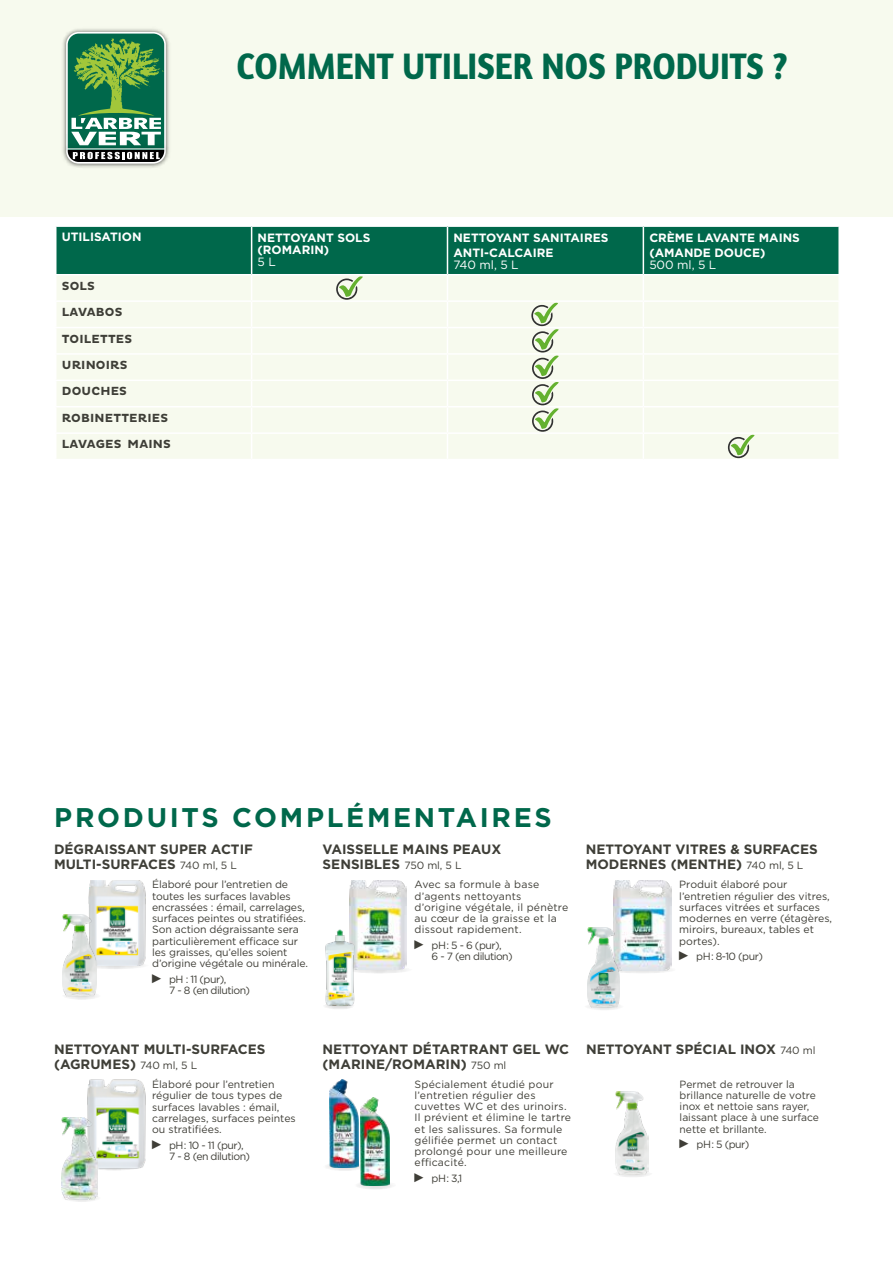
<style>
.page{position:relative;width:893px;height:1263px;background:#fff}
.page>*{position:absolute;margin:0;border:0;box-sizing:border-box;transform-origin:0 0}
.t1{font:700 37.5px "Amaranth";color:#00684b;scale:.9 1}
.t2{font:700 27px "Gotham";letter-spacing:.1em;color:#00684b}
.t3{font:700 13.5px/15px "Gotham";color:#3e3e37}
.t4{font:700 12px/15px "Gotham";color:#fff}
.t5{font:700 12px/26.4px "Pluto";letter-spacing:.015em;color:#3e3e37}
.t6{font:12px "Gotham";letter-spacing:-.005em;color:#fff}
.t7{font:10.5px/11.2px "Gotham";color:#3f3e37}
.t8{font:10.5px/11.2px "Gotham";letter-spacing:.02em;color:#3f3e37}
.t9{font:10.5px/11.2px "Gotham";letter-spacing:-.05em;color:#3f3e37}
.s1{font-weight:400;font-size:10.5px;color:#3f3e37}
.s2{font-family:"Arial Narrow";font-size:12.75px}
</style>
<div class="page">
<div style="left:0;top:0;width:893px;height:217px;background:#f7faee"></div>
<img style="left:62px;top:126px;width:107px;height:42px">
<div style="left:67px;top:134px;width:98px;height:15px;background:#00684b"></div>
<svg style="left:71px;top:126px;width:90px;height:15px"></svg>
<img style="left:62px;top:29px;width:107px;height:97px">
<div style="left:66px;top:32px;width:100px;height:132px;border:2px solid #fff;border-radius:12px"></div>
<svg style="left:73px;top:157px;width:87px;height:2px"></svg>
<img style="left:62px;top:141px;width:107px;height:16px">
<hr style="left:67px;top:148px;width:98px;height:1px;background:#fff">
<svg style="left:56px;top:226px;width:783px;height:233px;background:#c4dbcc"></svg>
<svg style="left:81px;top:961px;width:69px;height:8px"></svg>
<img style="left:89px;top:880px;width:60px;height:85px">
<svg style="left:62px;top:992px;width:39px;height:8px"></svg>
<img style="left:63px;top:915px;width:33px;height:82px">
<svg style="left:354px;top:1180px;width:43px;height:9px"></svg>
<img style="left:361px;top:1097px;width:29px;height:89px">
<svg style="left:323px;top:1162px;width:43px;height:9px"></svg>
<img style="left:330px;top:1079px;width:29px;height:88px">
<svg style="left:84px;top:1162px;width:61px;height:8px"></svg>
<img style="left:87px;top:1079px;width:59px;height:89px">
<svg style="left:62px;top:1194px;width:39px;height:8px"></svg>
<img style="left:62px;top:1117px;width:35px;height:82px">
<svg style="left:607px;top:966px;width:70px;height:7px"></svg>
<img style="left:613px;top:880px;width:59px;height:90px">
<svg style="left:584px;top:1003px;width:40px;height:7px"></svg>
<img style="left:588px;top:928px;width:32px;height:79px">
<svg style="left:345px;top:966px;width:68px;height:7px"></svg>
<img style="left:349px;top:880px;width:58px;height:89px">
<svg style="left:323px;top:1002px;width:32px;height:8px"></svg>
<img style="left:325px;top:926px;width:30px;height:80px">
<svg style="left:613px;top:1170px;width:39px;height:7px"></svg>
<img style="left:615px;top:1091px;width:34px;height:83px">
<h1 class="t1" style="left:236px;top:42px;width:614px">COMMENT UTILISER NOS PRODUITS ?</h1>
<p class="t4" style="left:62px;top:229px;width:81px">UTILISATION</p>
<p class="t4" style="left:258px;top:231px;width:114px;line-height:12px">NETTOYANT SOLS (ROMARIN)</p>
<p class="t6" style="left:258px;top:254px;width:20px">5 L</p>
<p class="t5" style="left:62px;top:273px;width:62px">SOLS<br>LAVABOS</p>
<p class="t5" style="left:62px;top:326px;width:72px">TOILETTES<br>URINOIRS</p>
<p class="t5" style="left:62px;top:378px;width:110px">DOUCHES<br>ROBINETTERIES<br>LAVAGES MAINS</p>
<p class="t4" style="left:453px;top:230px;width:156px">NETTOYANT SANITAIRES<br>ANTI-CALCAIRE</p>
<p class="t6" style="left:453px;top:257px;width:67px">740 ml, 5 L</p>
<p class="t4" style="left:649px;top:230px;width:152px">CRÈME LAVANTE MAINS (AMANDE DOUCE)</p>
<p class="t6" style="left:649px;top:257px;width:68px">500 ml, 5 L</p>
<h2 class="t2" style="left:54px;top:800px;width:499px">PRODUITS COMPLÉMENTAIRES</h2>
<p class="t3" style="left:54px;top:842px;width:201px">DÉGRAISSANT SUPER ACTIF<br>MULTI-SURFACES <span class="s1">740 ml, 5 L</span></p>
<p class="t7" style="left:152px;top:879px;width:157px">Élaboré pour l’entretien de toutes les surfaces lavables encrassées : émail, carrelages, surfaces peintes ou stratifiées.<br>Son action dégraissante sera particulièrement efficace sur les graisses, qu’elles soient d’origine végétale ou minérale.</p>
<p class="t9" style="left:169px;top:973px;width:83px;text-indent:-17px"><span class="s2">►</span> pH : 11 (pur),<br>7 - 8 (en dilution)</p>
<p class="t3" style="left:323px;top:842px;width:180px">VAISSELLE MAINS PEAUX<br>SENSIBLES <span class="s1">750 ml, 5 L</span></p>
<p class="t8" style="left:415px;top:879px;width:155px">Avec sa formule à base d’agents nettoyants d’origine végétale, il pénètre au cœur de la graisse et la dissout rapidement.</p>
<p class="t9" style="left:432px;top:939px;width:83px;text-indent:-17px"><span class="s2">►</span> pH : 5 - 6 (pur),<br>6 - 7 (en dilution)</p>
<p class="t3" style="left:586px;top:842px;width:234px">NETTOYANT VITRES &amp; SURFACES<br>MODERNES (MENTHE) <span class="s1">740 ml, 5 L</span></p>
<p class="t7" style="left:679px;top:879px;width:154px">Produit élaboré pour l’entretien régulier des vitres, surfaces vitrées et surfaces modernes en verre (étagères, miroirs, bureaux, tables et portes).</p>
<p class="t7" style="left:679px;top:951px;width:85px"><span class="s2">►</span> pH : 8-10 (pur)</p>
<p class="t3" style="left:54px;top:1041px;width:213px">NETTOYANT MULTI-SURFACES (AGRUMES) <span class="s1">740 ml, 5 L</span></p>
<p class="t7" style="left:152px;top:1078px;width:145px">Élaboré pour l’entretien régulier de tous types de surfaces lavables : émail, carrelages, surfaces peintes ou stratifiées.</p>
<p class="t9" style="left:169px;top:1139px;width:83px;text-indent:-17px"><span class="s2">►</span> pH : 10 - 11 (pur),<br>7 - 8 (en dilution)</p>
<p class="t3" style="left:323px;top:1041px;width:248px">NETTOYANT DÉTARTRANT GEL WC (MARINE/ROMARIN) <span class="s1">750 ml</span></p>
<p class="t8" style="left:415px;top:1078px;width:158px">Spécialement étudié pour l’entretien régulier des cuvettes WC et des urinoirs.<br>Il prévient et élimine le tartre et les salissures. Sa formule gélifiée permet un contact prolongé pour une meilleure efficacité.</p>
<p class="t7" style="left:415px;top:1172px;width:49px"><span class="s2">►</span> pH : 3,1</p>
<p class="t3" style="left:586px;top:1041px;width:231px">NETTOYANT SPÉCIAL INOX <span class="s1">740 ml</span></p>
<p class="t7" style="left:680px;top:1078px;width:141px">Permet de retrouver la brillance naturelle de votre inox et nettoie sans rayer, laissant place à une surface nette et brillante.</p>
<p class="t7" style="left:680px;top:1138px;width:71px"><span class="s2">►</span> pH : 5 (pur)</p>
</div>
